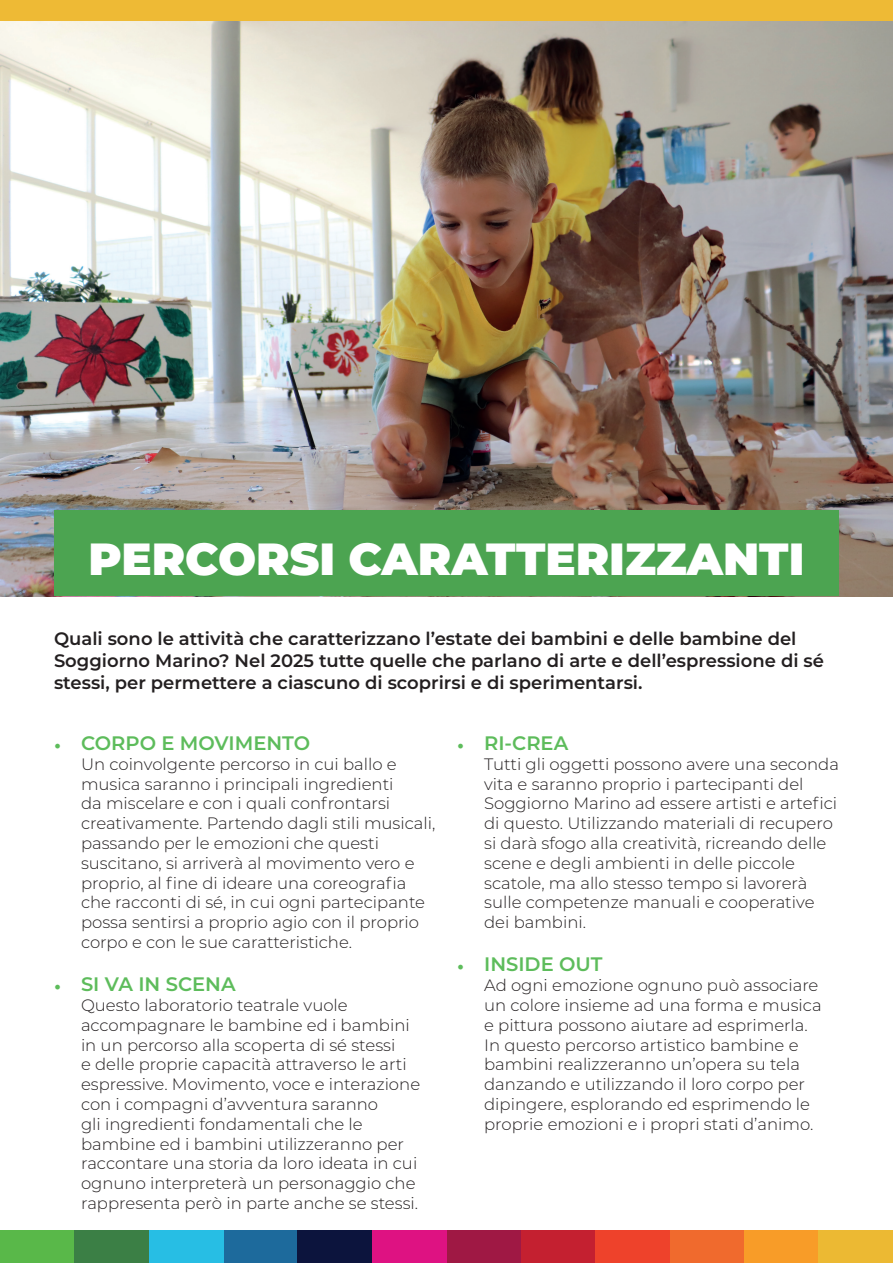
<style>
.page{position:relative;width:893px;height:1263px;background:#fff}
.page>*{position:absolute;margin:0;border:0;box-sizing:border-box;transform-origin:0 0}
.t1{font:900 45px "Montserrat";color:#fff}
.t2{font:600 19.5px "Montserrat";color:#5dbc5b}
.t3{font:600 18px/21.6px "Montserrat";color:#231f20}
.t4{font:300 16.5px/19.8px "Montserrat";color:#231f20}
.s1{font-family:"Minion Pro";font-weight:400;font-size:18px}
</style>
<div class="page">
<div style="left:0;top:0;width:893px;height:21px;background:#eeba35"></div>
<div style="left:446px;top:1230px;width:75px;height:33px;background:#9f1844"></div>
<div style="left:0;top:1230px;width:74px;height:33px;background:#59b849"></div>
<div style="left:670px;top:1230px;width:74px;height:33px;background:#f06a2d"></div>
<div style="left:223px;top:1230px;width:75px;height:33px;background:#1d6a9c"></div>
<div style="left:521px;top:1230px;width:74px;height:33px;background:#c42030"></div>
<div style="left:74px;top:1230px;width:75px;height:33px;background:#3b7f45"></div>
<div style="left:744px;top:1230px;width:75px;height:33px;background:#f89c28"></div>
<div style="left:298px;top:1230px;width:74px;height:33px;background:#0c143d"></div>
<div style="left:595px;top:1230px;width:75px;height:33px;background:#ee422b"></div>
<div style="left:149px;top:1230px;width:74px;height:33px;background:#27bee4"></div>
<div style="left:819px;top:1230px;width:74px;height:33px;background:#ecb933"></div>
<div style="left:372px;top:1230px;width:74px;height:33px;background:#de1282"></div>
<img style="left:0;top:21px;width:893px;height:575px">
<div style="left:54px;top:511px;width:785px;height:85px;background:#4ca451"></div>
<h1 class="t1" style="left:88px;top:525px;width:717px">PERCORSI CARATTERIZZANTI</h1>
<p class="t3" style="left:54px;top:627px;width:771px">Quali sono le attività che caratterizzano l’estate dei bambini e delle bambine del<br>Soggiorno Marino? Nel 2025 tutte quelle che parlano di arte e dell’espressione di sé stessi, per permettere a ciascuno di scoprirsi e di sperimentarsi.</p>
<p class="t2" style="left:54px;top:729px;width:258px"><span class="s1">•</span> CORPO E MOVIMENTO</p>
<p class="t4" style="left:81px;top:753px;width:356px">Un coinvolgente percorso in cui ballo e musica saranno i principali ingredienti<br>da miscelare e con i quali confrontarsi creativamente. Partendo dagli stili musicali, passando per le emozioni che questi suscitano, si arriverà al movimento vero e proprio, al fine di ideare una coreografia che racconti di sé, in cui ogni partecipante possa sentirsi a proprio agio con il proprio corpo e con le sue caratteristiche.</p>
<p class="t2" style="left:54px;top:970px;width:183px"><span class="s1">•</span> SI VA IN SCENA</p>
<p class="t4" style="left:81px;top:995px;width:341px">Questo laboratorio teatrale vuole accompagnare le bambine ed i bambini in un percorso alla scoperta di sé stessi<br>e delle proprie capacità attraverso le arti espressive. Movimento, voce e interazione con i compagni d’avventura saranno<br>gli ingredienti fondamentali che le bambine ed i bambini utilizzeranno per raccontare una storia da loro ideata in cui ognuno interpreterà un personaggio che rappresenta però in parte anche se stessi.</p>
<p class="t2" style="left:457px;top:729px;width:113px"><span class="s1">•</span> RI-CREA</p>
<p class="t4" style="left:484px;top:753px;width:356px">Tutti gli oggetti possono avere una seconda vita e saranno proprio i partecipanti del Soggiorno Marino ad essere artisti e artefici di questo. Utilizzando materiali di recupero si darà sfogo alla creatività, ricreando delle scene e degli ambienti in delle piccole scatole, ma allo stesso tempo si lavorerà sulle competenze manuali e cooperative dei bambini.</p>
<p class="t2" style="left:457px;top:950px;width:147px"><span class="s1">•</span> INSIDE OUT</p>
<p class="t4" style="left:484px;top:975px;width:339px">Ad ogni emozione ognuno può associare un colore insieme ad una forma e musica e pittura possono aiutare ad esprimerla.<br>In questo percorso artistico bambine e bambini realizzeranno un’opera su tela danzando e utilizzando il loro corpo per dipingere, esplorando ed esprimendo le proprie emozioni e i propri stati d’animo.</p>
</div>
